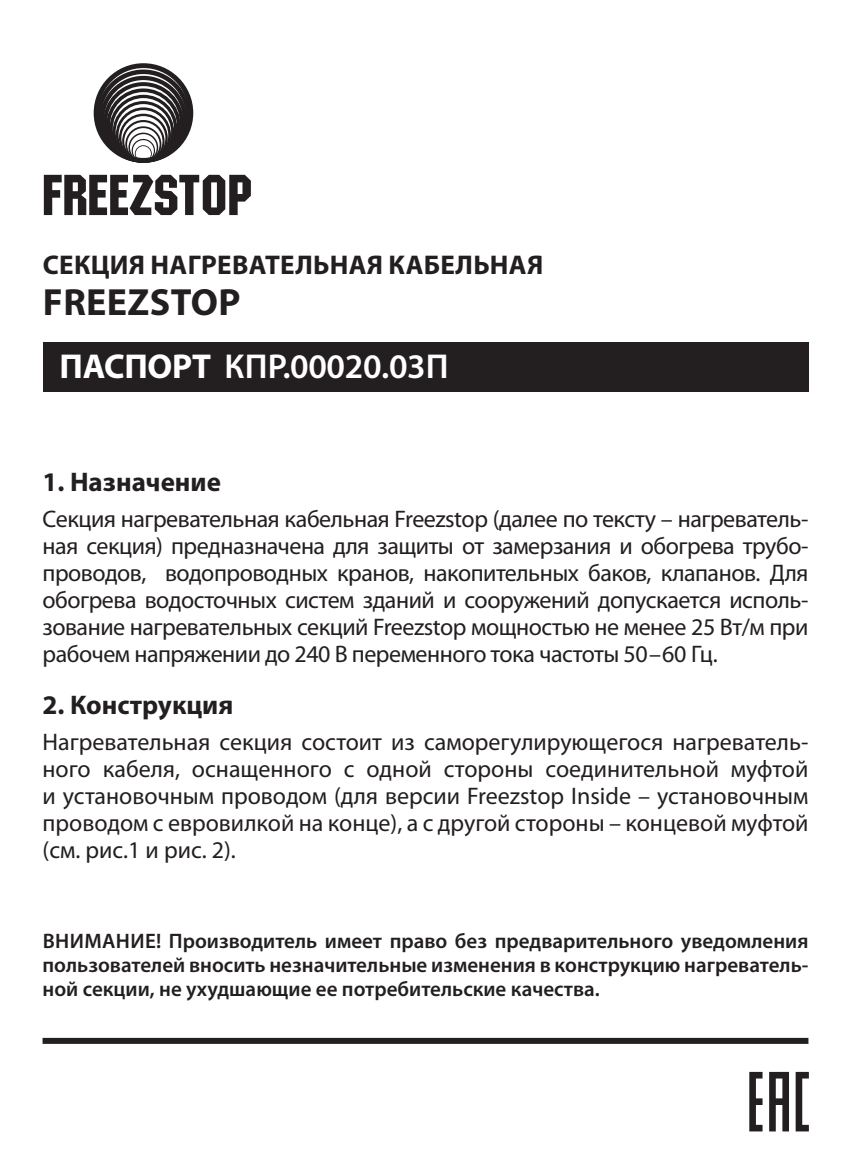
<style>
.page{position:relative;width:851px;height:1174px;background:#fff}
.page>*{position:absolute;margin:0;border:0;box-sizing:border-box;transform-origin:0 0}
.t1{font:700 38.1px "Myriad Pro";letter-spacing:.01em;color:#231f20}
.t2{font:600 34.5px "Myriad Pro";letter-spacing:-.01em;color:#fff}
.t3{font:700 27px "Myriad Pro";letter-spacing:.01em;color:#231f20}
.t4{font:24px/27px "Myriad Pro";letter-spacing:-.015em;color:#231f20;text-align:justify}
.t5{font:600 21px/24px "Myriad Pro";color:#231f20;text-align:justify}
.s1{font-weight:700}
</style>
<div class="page">
<div style="left:43px;top:1037px;width:765px;height:6px;background:#231f20"></div>
<div style="left:43px;top:342px;width:765px;height:49px;background:#231f20"></div>
<svg style="left:44px;top:175px;width:207px;height:40px"></svg>
<svg style="left:94px;top:63px;width:99px;height:100px"></svg>
<svg style="left:769px;top:1071px;width:19px;height:60px"></svg>
<svg style="left:795px;top:1071px;width:13px;height:60px"></svg>
<svg style="left:749px;top:1071px;width:13px;height:60px"></svg>
<p class="t3" style="left:43px;top:255px;width:502px">СЕКЦИЯ НАГРЕВАТЕЛЬНАЯ КАБЕЛЬНАЯ</p>
<h1 class="t1" style="left:43px;top:287px;width:199px">FREEZSTOP</h1>
<h2 class="t2" style="left:60px;top:354px;width:390px"><span class="s1">ПАСПОРТ</span> КПР.00020.03П</h2>
<p class="t3" style="left:43px;top:472px;width:180px">1. Назначение</p>
<p class="t4" style="left:43px;top:507px;width:767px">Секция нагревательная кабельная Freezstop (далее по тексту – нагреватель&shy;ная секция) предназначена для защиты от замерзания и обогрева трубо&shy;проводов, водопроводных кранов, накопительных баков, клапанов. Для обогрева водосточных систем зданий и сооружений допускается исполь&shy;зование нагревательных секций Freezstop мощностью не менее 25 Вт/м при рабочем напряжении до 240 В переменного тока частоты 50–60 Гц.</p>
<p class="t3" style="left:43px;top:695px;width:192px">2. Конструкция</p>
<p class="t4" style="left:43px;top:730px;width:767px">Нагревательная секция состоит из саморегулирующегося нагреватель&shy;ного кабеля, оснащенного с одной стороны соединительной муфтой и установочным проводом (для версии Freezstop Inside – установочным проводом с евровилкой на конце), а с другой стороны – концевой муфтой (см. рис.1 и рис. 2).</p>
<p class="t5" style="left:43px;top:931px;width:767px">ВНИМАНИЕ! Производитель имеет право без предварительного уведомления пользователей вносить незначительные изменения в конструкцию нагреватель&shy;ной секции, не ухудшающие ее потребительские качества.</p>
</div>
